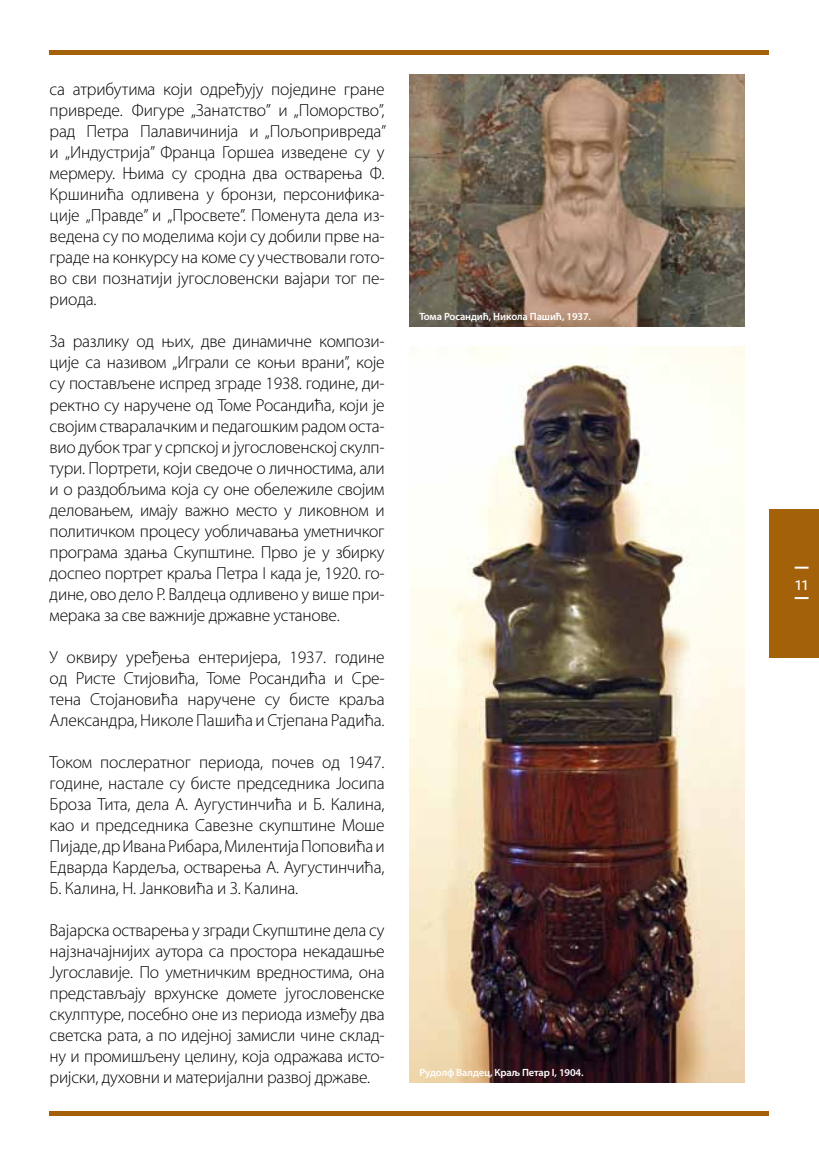
<style>
.page{position:relative;width:819px;height:1166px;background:#fff}
.page>*{position:absolute;margin:0;border:0;box-sizing:border-box;transform-origin:0 0}
.t1{font:300 17.5px/21px "Myriad Pro";letter-spacing:-.01em;color:#000;text-align:justify}
.t2{font:17.5px "Alright Sans";color:#fff}
.t3{font:600 10.5px "Myriad Pro";letter-spacing:-.01em;color:#fff}
</style>
<div class="page">
<div style="left:50px;top:50px;width:719px;height:5px;background:#a36109"></div>
<div style="left:50px;top:1111px;width:719px;height:5px;background:#a36109"></div>
<div style="left:769px;top:508px;width:50px;height:149px;background:#a36109"></div>
<svg style="left:794px;top:567px;width:14px;height:2px"></svg>
<svg style="left:794px;top:597px;width:14px;height:2px"></svg>
<img style="left:409px;top:74px;width:335px;height:252px">
<img style="left:409px;top:347px;width:335px;height:735px">
<p class="t1" style="left:50px;top:79px;width:338px">са атрибутима који одређују поједине гране привреде. Фигуре „Занатство” и „Поморство”, рад Петра Палавичинија и „Пољопривреда” и „Индустрија” Франца Горшеа изведене су у мермеру. Њима су сродна два остварења Ф.<br>Кршинића одливена у бронзи, персонифика&shy;ције „Правде” и „Просвете”. Поменута дела из&shy;ведена су по моделима који су добили прве на&shy;граде на конкурсу на коме су учествовали гото&shy;во сви познатији југословенски вајари тог пе&shy;риода.</p>
<p class="t1" style="left:50px;top:331px;width:336px">За разлику од њих, две динамичне компози&shy;ције са називом „Играли се коњи врани”, које су постављене испред зграде 1938. године, ди&shy;ректно су наручене од Томе Росандића, који је својим стваралачким и педагошким радом оста&shy;вио дубок траг у српској и југословенској скулп&shy;тури. Портрети, који сведоче о личностима, али и о раздобљима која су оне обележиле својим деловањем, имају важно место у ликовном и политичком процесу уобличавања уметничког програма здања Скупштине. Прво је у збирку доспео портрет краља Петра I када је, 1920. го&shy;дине, ово дело Р. Валдеца одливено у више при&shy;мерака за све важније државне установе.</p>
<p class="t1" style="left:50px;top:646px;width:336px">У оквиру уређења ентеријера, 1937. године од Ристе Стијовића, Томе Росандића и Сре&shy;тенa Стојановића наручене су бисте краља Александра, Николе Пашића и Стјепана Радића.</p>
<p class="t1" style="left:50px;top:751px;width:336px">Током послератног периода, почев од 1947. године, настале су бисте председника Јосипа Броза Тита, дела А. Аугустинчића и Б. Калина, као и председника Савезне скупштине Моше Пијаде, др Ивана Рибара, Милентија Поповића и Едварда Кардеља, остварења А. Аугустинчића, Б. Калина, Н. Јанковића и З. Калина.</p>
<p class="t1" style="left:50px;top:919px;width:336px">Вајарска остварења у згради Скупштине дела су најзначајнијих аутора са простора некадашње Југославије. По уметничким вредностима, она представљају врхунске домете југословенске скулптуре, посебно оне из периода између два светска рата, а по идејној замисли чине склад&shy;ну и промишљену целину, која одражава исто&shy;ријски, духовни и материјални развој државе.</p>
<p class="t3" style="left:419px;top:310px;width:173px">Тома Росандић, Никола Пашић, 1937.</p>
<p class="t3" style="left:419px;top:1066px;width:166px">Рудолф Валдец, Краљ Петар I, 1904.</p>
<p class="t2" style="left:794px;top:572px;width:15px">11</p>
</div>
